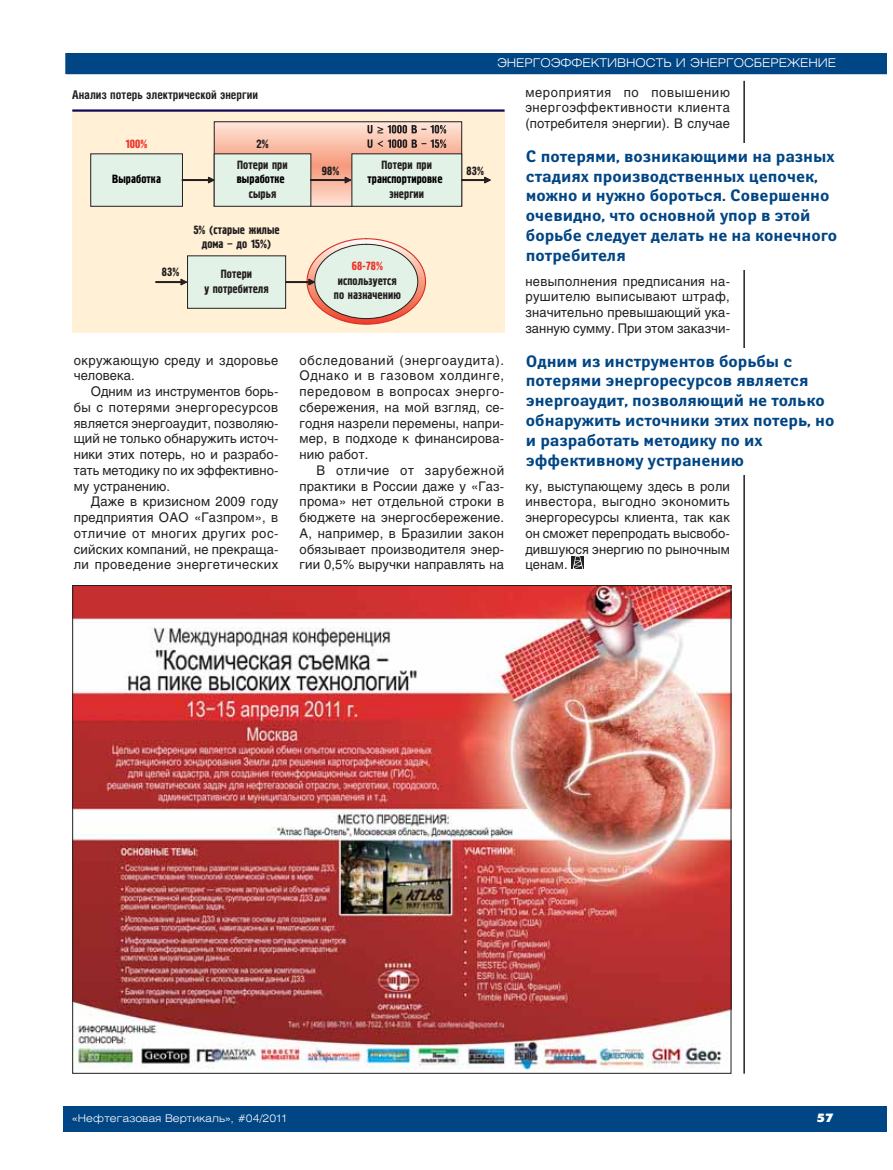
<style>
.page{position:relative;width:893px;height:1170px;background:#fff}
.page>*{position:absolute;margin:0;border:0;box-sizing:border-box;transform-origin:0 0}
.t1{font:700 16.5px/19.8px "Yanus C";color:#004584}
.t2{font:13.2px/15.8px "Helios";letter-spacing:.01em;color:#231f20;text-align:justify}
.t3{font:13.2px/15.8px "Helios";letter-spacing:.03em;color:#231f20}
.t4{font:12px/14.4px "Pollock C1";color:#231f20;text-align:center}
.t5{font:300 12px "Helios Ext";color:#fff}
.t6{font:12px "Pollock C1";color:#000}
.t7{font:700 12px "Helios Cond";color:#231f20}
.t8{font:12px "Pollock C1";color:#ee342b}
.t9{font:12px "Futura Futuris XC";color:#fff}
.t10{font:300 10.5px "Helios Ext";color:#fff}
</style>
<div class="page">
<div style="left:64px;top:1106px;width:823px;height:25px;background:#004584"></div>
<div style="left:572px;top:556px;width:12px;height:13px;background:#231f20"></div>
<svg style="left:573px;top:556px;width:10px;height:13px"></svg>
<div style="left:65px;top:53px;width:822px;height:21px;background:#004584"></div>
<div style="left:64px;top:51px;width:825px;height:25px;border:2px solid #fff"></div>
<hr style="left:743px;top:81px;width:2px;height:992px;background:#231f20">
<div style="left:72px;top:112px;width:433px;height:221px;background:#fff0d6"></div>
<svg style="left:216px;top:123px;width:244px;height:82px;background:#fac4b0"></svg>
<div style="left:214px;top:121px;width:248px;height:86px;border:1px solid #231f20"></div>
<svg style="left:307px;top:239px;width:118px;height:85px;background:#e38c7b"></svg>
<div style="left:315px;top:244px;width:103px;height:74px;background:#e3f2e7;border-radius:50%"></div>
<div style="left:91px;top:154px;width:91px;height:52px;background:#e3f2e7"></div>
<div style="left:90px;top:153px;width:93px;height:54px;border:1px solid #231f20"></div>
<div style="left:214px;top:154px;width:97px;height:52px;background:#e3f2e7"></div>
<div style="left:214px;top:153px;width:97px;height:54px;border:1px solid #231f20"></div>
<div style="left:352px;top:154px;width:110px;height:52px;background:#e3f2e7"></div>
<div style="left:351px;top:153px;width:111px;height:54px;border:1px solid #231f20"></div>
<div style="left:188px;top:256px;width:98px;height:52px;background:#e3f2e7"></div>
<div style="left:187px;top:255px;width:99px;height:53px;border:1px solid #231f20"></div>
<svg style="left:182px;top:177px;width:33px;height:6px"></svg>
<div style="left:182px;top:179px;width:28px;height:2px;border:1px solid #231f20"></div>
<svg style="left:310px;top:177px;width:41px;height:6px"></svg>
<div style="left:310px;top:179px;width:37px;height:2px;border:1px solid #231f20"></div>
<svg style="left:462px;top:177px;width:29px;height:6px"></svg>
<div style="left:462px;top:179px;width:24px;height:2px;border:1px solid #231f20"></div>
<svg style="left:156px;top:279px;width:31px;height:6px"></svg>
<svg style="left:367px;top:125px;width:79px;height:23px;background:#be9b8e"></svg>
<svg style="left:286px;top:279px;width:29px;height:6px"></svg>
<hr style="left:72px;top:109px;width:433px;height:3px;background:#140858">
<div style="left:526px;top:144px;width:312px;height:126px;background:#fff"></div>
<div style="left:526px;top:349px;width:312px;height:126px;background:#fff"></div>
<img style="left:74px;top:587px;width:655px;height:482px">
<p class="t7" style="left:72px;top:90px;width:187px">Анализ потерь электрической энергии</p>
<p class="t8" style="left:126px;top:139px;width:23px">100%</p>
<p class="t6" style="left:112px;top:175px;width:50px">Выработка</p>
<p class="t4" style="left:162px;top:266px;width:19px">83%</p>
<p class="t4" style="left:256px;top:138px;width:14px">2%</p>
<p class="t4" style="left:237px;top:159px;width:52px">Потери при</p>
<p class="t6" style="left:237px;top:175px;width:50px">выработке</p>
<p class="t4" style="left:249px;top:188px;width:29px">сырья</p>
<p class="t4" style="left:193px;top:224px;width:88px">5% (старые жилые дома – до 15%)</p>
<p class="t4" style="left:204px;top:268px;width:66px">Потери<br>у потребителя</p>
<p class="t3" style="left:74px;top:353px;width:206px">окружающую среду и здоровье человека.</p>
<p class="t2" style="left:74px;top:385px;width:206px;text-indent:17px">Одним из инструментов борь&shy;бы с потерями энергоресурсов является энергоаудит, позволяю&shy;щий не только обнаружить источ&shy;ники этих потерь, но и разрабо&shy;тать методику по их эффективно&shy;му устранению.</p>
<p class="t2" style="left:74px;top:495px;width:206px;text-indent:17px">Даже в кризисном 2009 году предприятия ОАО «Газпром», в отличие от многих других рос&shy;сийских компаний, не прекраща&shy;ли проведение энергетических</p>
<p class="t5" style="left:497px;top:58px;width:341px">ЭНЕРГОЭФФЕКТИВНОСТЬ И ЭНЕРГОСБЕРЕЖЕНИЕ</p>
<p class="t4" style="left:322px;top:165px;width:19px">98%</p>
<p class="t4" style="left:381px;top:159px;width:52px">Потери при</p>
<p class="t6" style="left:367px;top:175px;width:77px">транспортировке</p>
<p class="t4" style="left:389px;top:188px;width:36px">энергии</p>
<p class="t4" style="left:466px;top:165px;width:19px">83%</p>
<p class="t8" style="left:352px;top:262px;width:33px">68-78%</p>
<p class="t4" style="left:334px;top:275px;width:68px">используется по назначению</p>
<p class="t2" style="left:300px;top:353px;width:206px">обследований (энергоаудита).<br>Однако и в газовом холдинге, передовом в вопросах энерго&shy;сбережения, на мой взгляд, се&shy;годня назрели перемены, напри&shy;мер, в подходе к финансирова&shy;нию работ.</p>
<p class="t2" style="left:300px;top:463px;width:206px;text-indent:17px">В отличие от зарубежной практики в России даже у «Газ&shy;прома» нет отдельной строки в бюджете на энергосбережение.<br>А, например, в Бразилии закон обязывает производителя энер&shy;гии 0,5% выручки направлять на</p>
<p class="t2" style="left:525px;top:85px;width:206px">мероприятия по повышению энергоэффективности клиента (потребителя энергии). В случае</p>
<p class="t1" style="left:526px;top:147px;width:313px">С потерями, возникающими на разных стадиях производственных цепочек, можно и нужно бороться. Совершенно очевидно, что основной упор в этой борьбе следует делать не на конечного потребителя</p>
<p class="t2" style="left:525px;top:274px;width:206px">невыполнения предписания на&shy;рушителю выписывают штраф, значительно превышающий ука&shy;занную сумму. При этом заказчи-</p>
<p class="t1" style="left:526px;top:352px;width:310px">Одним из инструментов борьбы с потерями энергоресурсов является энергоаудит, позволяющий не только обнаружить источники этих потерь, но и разработать методику по их эффективному устранению</p>
<p class="t2" style="left:525px;top:479px;width:206px">ку, выступающему здесь в роли инвестора, выгодно экономить энергоресурсы клиента, так как он сможет перепродать высвобо&shy;дившуюся энергию по рыночным ценам.</p>
<p class="t10" style="left:72px;top:1113px;width:216px">«Нефтегазовая Вертикаль», #04/2011</p>
<p class="t9" style="left:817px;top:1113px;width:18px">57</p>
</div>
